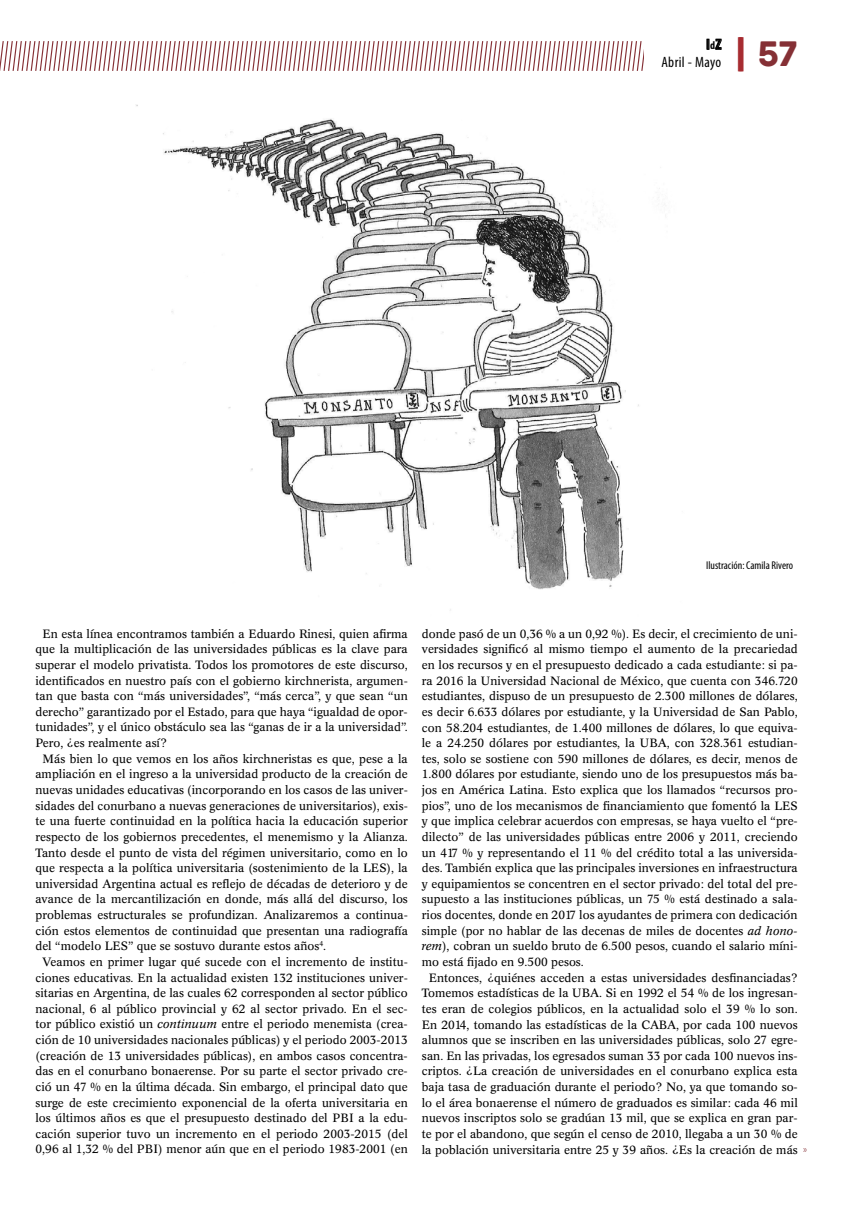
<style>
.page{position:relative;width:851px;height:1205px;background:#fff}
.page>*{position:absolute;margin:0;border:0;box-sizing:border-box;transform-origin:0 0}
.t1{font:37.5px "Archive";color:#853035}
.t2{font:condensed 15px/18px "Myriad Pro";letter-spacing:.025em;color:#000;text-align:right}
.t3{font:11.88px "Concorde BE";color:#000}
.t4{font:condensed 11.25px "Myriad Pro";color:#000}
.s1{font-weight:700}
.s2{font-weight:700;font-size:11.25px}
.s3{font-family:"Signika";font-weight:700;color:#a72c31}
.s4{font-style:italic}
.s5{font-family:"Myriad Pro";font-weight:300;font-stretch:condensed;color:#853035}
</style>
<div class="page">
<svg style="left:0;top:41px;width:644px;height:30px"></svg>
<svg style="left:715px;top:39px;width:6px;height:11px"></svg>
<img style="left:136px;top:105px;width:524px;height:506px">
<p class="t2" style="left:661px;top:35px;width:61px"><span class="s1">I</span><span class="s2">d</span><span class="s1">Z<br></span>Abril - Mayo</p>
<h1 class="t1" style="left:735px;top:32px;width:64px"><span class="s3">|</span> 57</h1>
<p class="t4" style="left:706px;top:558px;width:88px">Ilustración: Camila Rivero</p>
<p class="t3" style="left:43px;top:627px;width:367px">En esta línea encontramos también a Eduardo Rinesi, quien afirma</p>
<p class="t3" style="left:35px;top:642px;width:374px">que la multiplicación de las universidades públicas es la clave para</p>
<p class="t3" style="left:35px;top:658px;width:374px">superar el modelo privatista. Todos los promotores de este discurso,</p>
<p class="t3" style="left:35px;top:674px;width:374px">identificados en nuestro país con el gobierno kirchnerista, argumen-</p>
<p class="t3" style="left:35px;top:689px;width:374px">tan que basta con “más universidades”, “más cerca”, y que sean “un</p>
<p class="t3" style="left:35px;top:705px;width:374px">derecho” garantizado por el Estado, para que haya “igualdad de opor-</p>
<p class="t3" style="left:35px;top:720px;width:374px">tunidades”, y el único obstáculo sea las “ganas de ir a la universidad”.</p>
<p class="t3" style="left:35px;top:736px;width:133px">Pero, ¿es realmente así?</p>
<p class="t3" style="left:43px;top:752px;width:366px">Más bien lo que vemos en los años kirchneristas es que, pese a la</p>
<p class="t3" style="left:35px;top:767px;width:374px">ampliación en el ingreso a la universidad producto de la creación de</p>
<p class="t3" style="left:35px;top:783px;width:374px">nuevas unidades educativas (incorporando en los casos de las univer-</p>
<p class="t3" style="left:35px;top:799px;width:374px">sidades del conurbano a nuevas generaciones de universitarios), exis-</p>
<p class="t3" style="left:35px;top:814px;width:374px">te una fuerte continuidad en la política hacia la educación superior</p>
<p class="t3" style="left:35px;top:830px;width:374px">respecto de los gobiernos precedentes, el menemismo y la Alianza.</p>
<p class="t3" style="left:35px;top:845px;width:374px">Tanto desde el punto de vista del régimen universitario, como en lo</p>
<p class="t3" style="left:35px;top:861px;width:374px">que respecta a la política universitaria (sostenimiento de la LES), la</p>
<p class="t3" style="left:35px;top:877px;width:374px">universidad Argentina actual es reflejo de décadas de deterioro y de</p>
<p class="t3" style="left:35px;top:892px;width:374px">avance de la mercantilización en donde, más allá del discurso, los</p>
<p class="t3" style="left:35px;top:908px;width:374px">problemas estructurales se profundizan. Analizaremos a continua-</p>
<p class="t3" style="left:35px;top:924px;width:374px">ción estos elementos de continuidad que presentan una radiografía</p>
<p class="t3" style="left:35px;top:939px;width:292px">del “modelo LES” que se sostuvo durante estos años<sup>4</sup>.</p>
<p class="t3" style="left:43px;top:955px;width:367px">Veamos en primer lugar qué sucede con el incremento de institu-</p>
<p class="t3" style="left:35px;top:970px;width:374px">ciones educativas. En la actualidad existen 132 instituciones univer-</p>
<p class="t3" style="left:35px;top:986px;width:374px">sitarias en Argentina, de las cuales 62 corresponden al sector público</p>
<p class="t3" style="left:35px;top:1002px;width:374px">nacional, 6 al público provincial y 62 al sector privado. En el sec-</p>
<p class="t3" style="left:35px;top:1017px;width:374px">tor público existió un <span class="s4">continuum</span> entre el periodo menemista (crea-</p>
<p class="t3" style="left:35px;top:1033px;width:374px">ción de 10 universidades nacionales públicas) y el periodo 2003-2013</p>
<p class="t3" style="left:35px;top:1049px;width:374px">(creación de 13 universidades públicas), en ambos casos concentra-</p>
<p class="t3" style="left:35px;top:1064px;width:374px">das en el conurbano bonaerense. Por su parte el sector privado cre-</p>
<p class="t3" style="left:35px;top:1080px;width:374px">ció un 47 % en la última década. Sin embargo, el principal dato que</p>
<p class="t3" style="left:35px;top:1095px;width:374px">surge de este crecimiento exponencial de la oferta universitaria en</p>
<p class="t3" style="left:35px;top:1111px;width:374px">los últimos años es que el presupuesto destinado del PBI a la edu-</p>
<p class="t3" style="left:35px;top:1127px;width:374px">cación superior tuvo un incremento en el periodo 2003-2015 (del</p>
<p class="t3" style="left:35px;top:1142px;width:374px">0,96 al 1,32 % del PBI) menor aún que en el periodo 1983-2001 (en</p>
<p class="t3" style="left:422px;top:627px;width:377px">donde pasó de un 0,36 % a un 0,92 %). Es decir, el crecimiento de uni-</p>
<p class="t3" style="left:422px;top:642px;width:377px">versidades significó al mismo tiempo el aumento de la precariedad</p>
<p class="t3" style="left:422px;top:658px;width:377px">en los recursos y en el presupuesto dedicado a cada estudiante: si pa-</p>
<p class="t3" style="left:422px;top:674px;width:377px">ra 2016 la Universidad Nacional de México, que cuenta con 346.720</p>
<p class="t3" style="left:422px;top:689px;width:377px">estudiantes, dispuso de un presupuesto de 2.300 millones de dólares,</p>
<p class="t3" style="left:422px;top:705px;width:377px">es decir 6.633 dólares por estudiante, y la Universidad de San Pablo,</p>
<p class="t3" style="left:422px;top:720px;width:377px">con 58.204 estudiantes, de 1.400 millones de dólares, lo que equiva-</p>
<p class="t3" style="left:422px;top:736px;width:377px">le a 24.250 dólares por estudiantes, la UBA, con 328.361 estudian-</p>
<p class="t3" style="left:422px;top:752px;width:377px">tes, solo se sostiene con 590 millones de dólares, es decir, menos de</p>
<p class="t3" style="left:422px;top:767px;width:377px">1.800 dólares por estudiante, siendo uno de los presupuestos más ba-</p>
<p class="t3" style="left:422px;top:783px;width:377px">jos en América Latina. Esto explica que los llamados “recursos pro-</p>
<p class="t3" style="left:422px;top:799px;width:377px">pios”, uno de los mecanismos de financiamiento que fomentó la LES</p>
<p class="t3" style="left:422px;top:814px;width:377px">y que implica celebrar acuerdos con empresas, se haya vuelto el “pre-</p>
<p class="t3" style="left:422px;top:830px;width:377px">dilecto” de las universidades públicas entre 2006 y 2011, creciendo</p>
<p class="t3" style="left:422px;top:845px;width:377px">un 417 % y representando el 11 % del crédito total a las universida-</p>
<p class="t3" style="left:422px;top:861px;width:377px">des. También explica que las principales inversiones en infraestructura</p>
<p class="t3" style="left:422px;top:877px;width:377px">y equipamientos se concentren en el sector privado: del total del pre-</p>
<p class="t3" style="left:422px;top:892px;width:377px">supuesto a las instituciones públicas, un 75 % está destinado a sala-</p>
<p class="t3" style="left:422px;top:908px;width:377px">rios docentes, donde en 2017 los ayudantes de primera con dedicación</p>
<p class="t3" style="left:422px;top:924px;width:377px">simple (por no hablar de las decenas de miles de docentes <span class="s4">ad hono-</span></p>
<p class="t3" style="left:422px;top:939px;width:377px"><span class="s4">rem</span>), cobran un sueldo bruto de 6.500 pesos, cuando el salario míni-</p>
<p class="t3" style="left:422px;top:955px;width:163px">mo está fijado en 9.500 pesos.</p>
<p class="t3" style="left:429px;top:970px;width:370px">Entonces, ¿quiénes acceden a estas universidades desfinanciadas?</p>
<p class="t3" style="left:422px;top:986px;width:377px">Tomemos estadísticas de la UBA. Si en 1992 el 54 % de los ingresan-</p>
<p class="t3" style="left:422px;top:1002px;width:377px">tes eran de colegios públicos, en la actualidad solo el 39 % lo son.</p>
<p class="t3" style="left:422px;top:1017px;width:377px">En 2014, tomando las estadísticas de la CABA, por cada 100 nuevos</p>
<p class="t3" style="left:422px;top:1033px;width:377px">alumnos que se inscriben en las universidades públicas, solo 27 egre-</p>
<p class="t3" style="left:422px;top:1049px;width:377px">san. En las privadas, los egresados suman 33 por cada 100 nuevos ins-</p>
<p class="t3" style="left:422px;top:1064px;width:377px">criptos. ¿La creación de universidades en el conurbano explica esta</p>
<p class="t3" style="left:422px;top:1080px;width:377px">baja tasa de graduación durante el periodo? No, ya que tomando so-</p>
<p class="t3" style="left:422px;top:1096px;width:377px">lo el área bonaerense el número de graduados es similar: cada 46 mil</p>
<p class="t3" style="left:422px;top:1111px;width:377px">nuevos inscriptos solo se gradúan 13 mil, que se explica en gran par-</p>
<p class="t3" style="left:422px;top:1127px;width:377px">te por el abandono, que según el censo de 2010, llegaba a un 30 % de</p>
<p class="t3" style="left:422px;top:1142px;width:386px">la población universitaria entre 25 y 39 años. ¿Es la creación de más <span class="s5">»</span></p>
</div>
